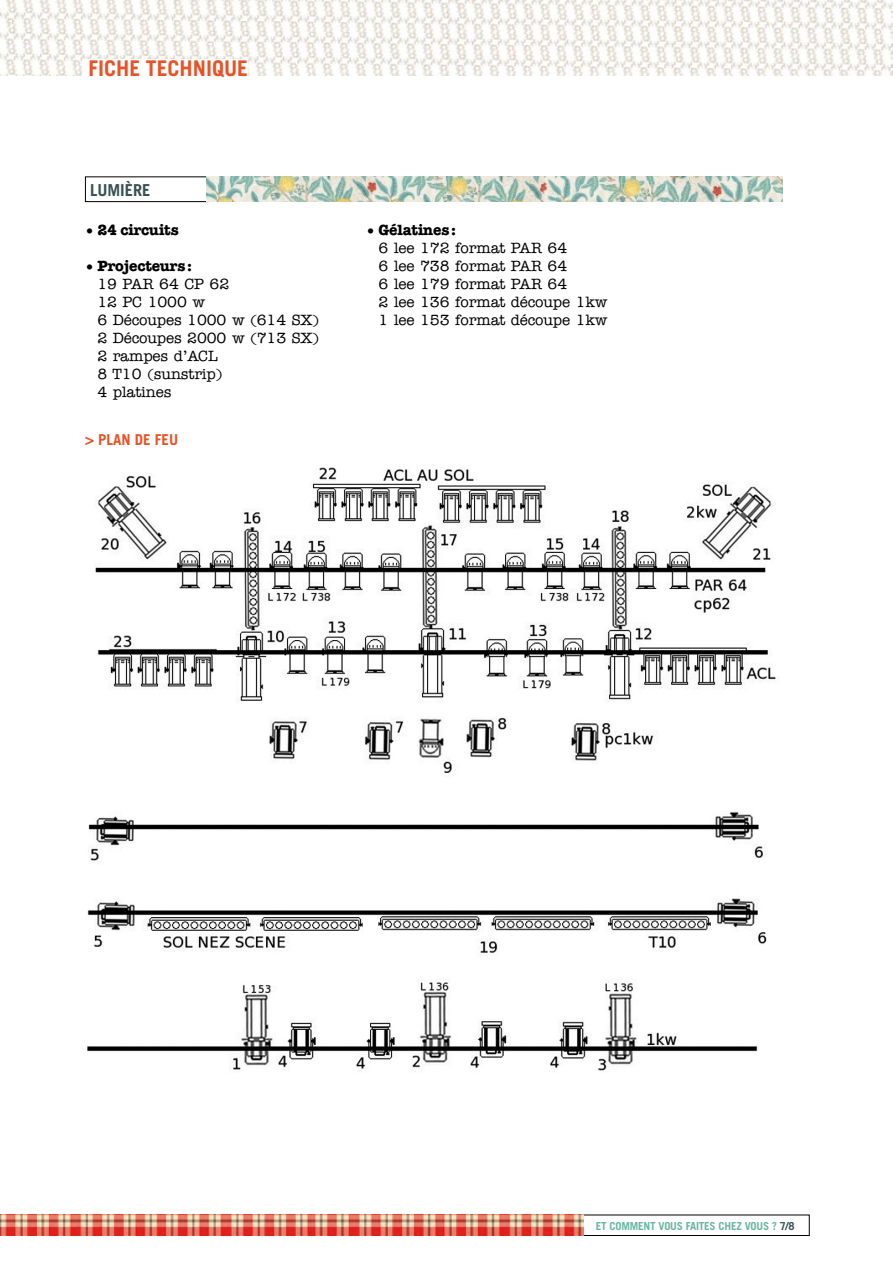
<style>
.page{position:relative;width:893px;height:1263px;background:#fff}
.page>*{position:absolute;margin:0;border:0;box-sizing:border-box;transform-origin:0 0}
.t1{font:700 21.6px "Trade Gothic";color:#e85227}
.t2{font:700 16.5px "Trade Gothic";color:#3a5255}
.t3{font:500 15px/18px "American Typewriter";letter-spacing:-.01em;color:#000}
.t4{font:700 15px "American Typewriter";letter-spacing:-.01em;color:#000}
.t5{font:700 15px "Trade Gothic";color:#e85227}
.t6{font:700 11.1px "Trade Gothic";letter-spacing:-.015em;color:#68b6a1}
.s1{color:#3a5255}
</style>
<div class="page">
<img style="left:83px;top:467px;width:693px;height:605px">
<img style="left:0;top:0;width:893px;height:76px">
<div style="left:581px;top:1214px;width:229px;height:22px;border:1px solid #000"></div>
<img style="left:0;top:1214px;width:583px;height:22px">
<div style="left:83px;top:59px;width:165px;height:34px;background:#fff"></div>
<div style="left:85px;top:176px;width:123px;height:26px;border:1px solid #000"></div>
<img style="left:206px;top:176px;width:576px;height:26px">
<h1 class="t1" style="left:89px;top:55px;width:159px">FICHE TECHNIQUE</h1>
<p class="t2" style="left:90px;top:180px;width:60px">LUMIÈRE</p>
<p class="t4" style="left:85px;top:221px;width:95px">• 24 circuits</p>
<p class="t4" style="left:85px;top:257px;width:108px">• Projecteurs:</p>
<p class="t3" style="left:97px;top:275px;width:223px">19 PAR 64 CP 62<br>12 PC 1000 w<br>6 Découpes 1000 w (614 SX)<br>2 Découpes 2000 w (713 SX)<br>2 rampes d’ACL<br>8 T10 (sunstrip)<br>4 platines</p>
<p class="t5" style="left:85px;top:431px;width:95px">&gt; PLAN DE FEU</p>
<p class="t4" style="left:366px;top:221px;width:91px">• Gélatines:</p>
<p class="t3" style="left:379px;top:239px;width:230px">6 lee 172 format PAR 64<br>6 lee 738 format PAR 64<br>6 lee 179 format PAR 64<br>2 lee 136 format découpe 1kw<br>1 lee 153 format découpe 1kw</p>
<p class="t6" style="left:596px;top:1219px;width:200px">ET COMMENT VOUS FAITES CHEZ VOUS ? <span class="s1">7/8</span></p>
</div>
